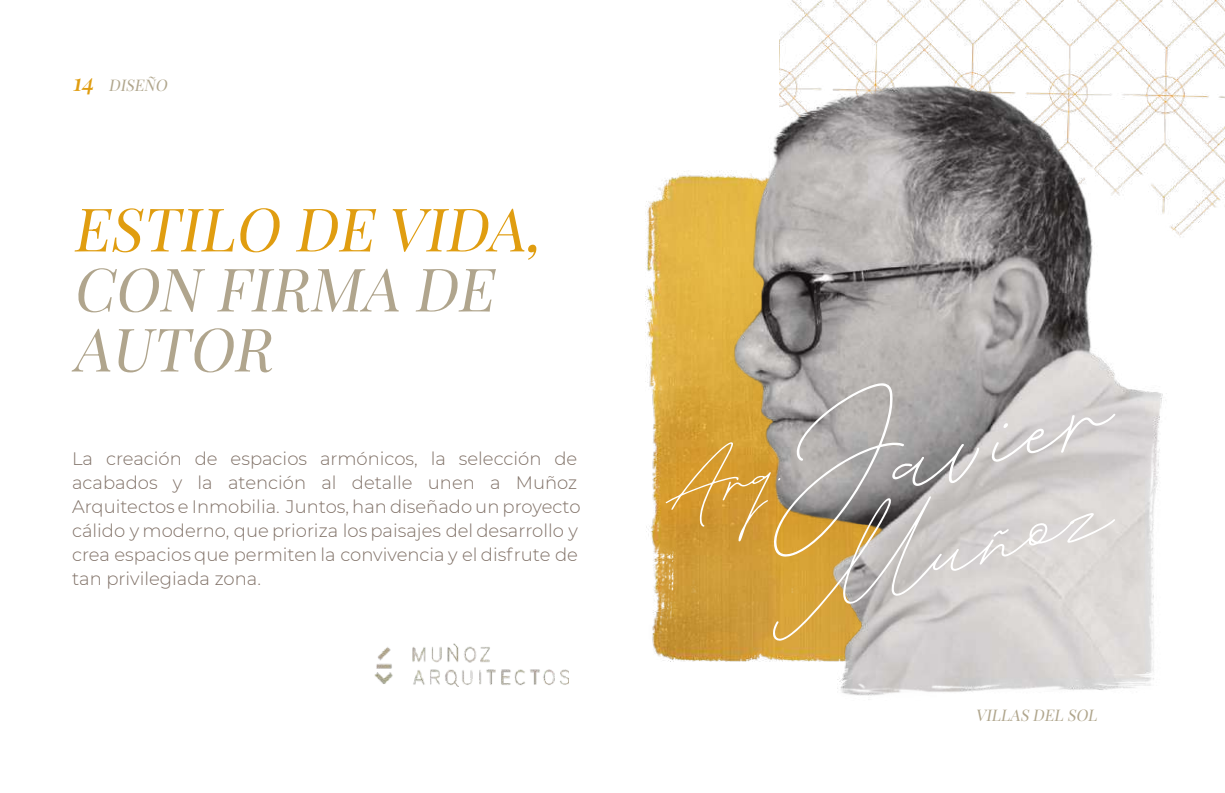
<style>
.page{position:relative;width:1225px;height:793px;background:#fff}
.page>*{position:absolute;margin:0;border:0;box-sizing:border-box;transform-origin:0 0}
.t1{font:italic 60px/60px "Playfair Display";color:#b0a58d}
.t2{font:italic 60px "Playfair Display";color:#e09d10}
.t3{font:italic 500 24px "Playfair Display";color:#e09d10}
.t4{font:300 18px/24px "Montserrat";color:#807167}
.t5{font:italic 16px "Playfair Display";color:#b0a68d}
</style>
<div class="page">
<img style="left:779px;top:0;width:445px;height:237px">
<img style="left:645px;top:171px;width:69px;height:490px">
<img style="left:714px;top:63px;width:457px;height:633px">
<svg style="left:772px;top:496px;width:343px;height:145px;background:#d6cab8"></svg>
<svg style="left:993px;top:529px;width:16px;height:7px"></svg>
<svg style="left:991px;top:413px;width:124px;height:49px;background:#d4d0d0"></svg>
<svg style="left:665px;top:383px;width:314px;height:174px;background:#bda57c"></svg>
<img style="left:374px;top:643px;width:194px;height:43px">
<h2 class="t3" style="left:72px;top:65px;width:28px">14</h2>
<p class="t5" style="left:109px;top:74px;width:63px">DISEÑO</p>
<h1 class="t2" style="left:72px;top:186px;width:483px">ESTILO DE VIDA,</h1>
<h1 class="t1" style="left:72px;top:256px;width:436px">CON FIRMA DE<br>AUTOR</h1>
<p class="t4" style="left:72px;top:446px;width:510px">La creación de espacios armónicos, la selección de acabados y la atención al detalle unen a Muñoz Arquitectos e Inmobilia. Juntos, han diseñado un proyecto cálido y moderno, que prioriza los paisajes del desarrollo y crea espacios que permiten la convivencia y el disfrute de tan privilegiada zona.</p>
<p class="t5" style="left:975px;top:703px;width:127px">VILLAS DEL SOL</p>
</div>
